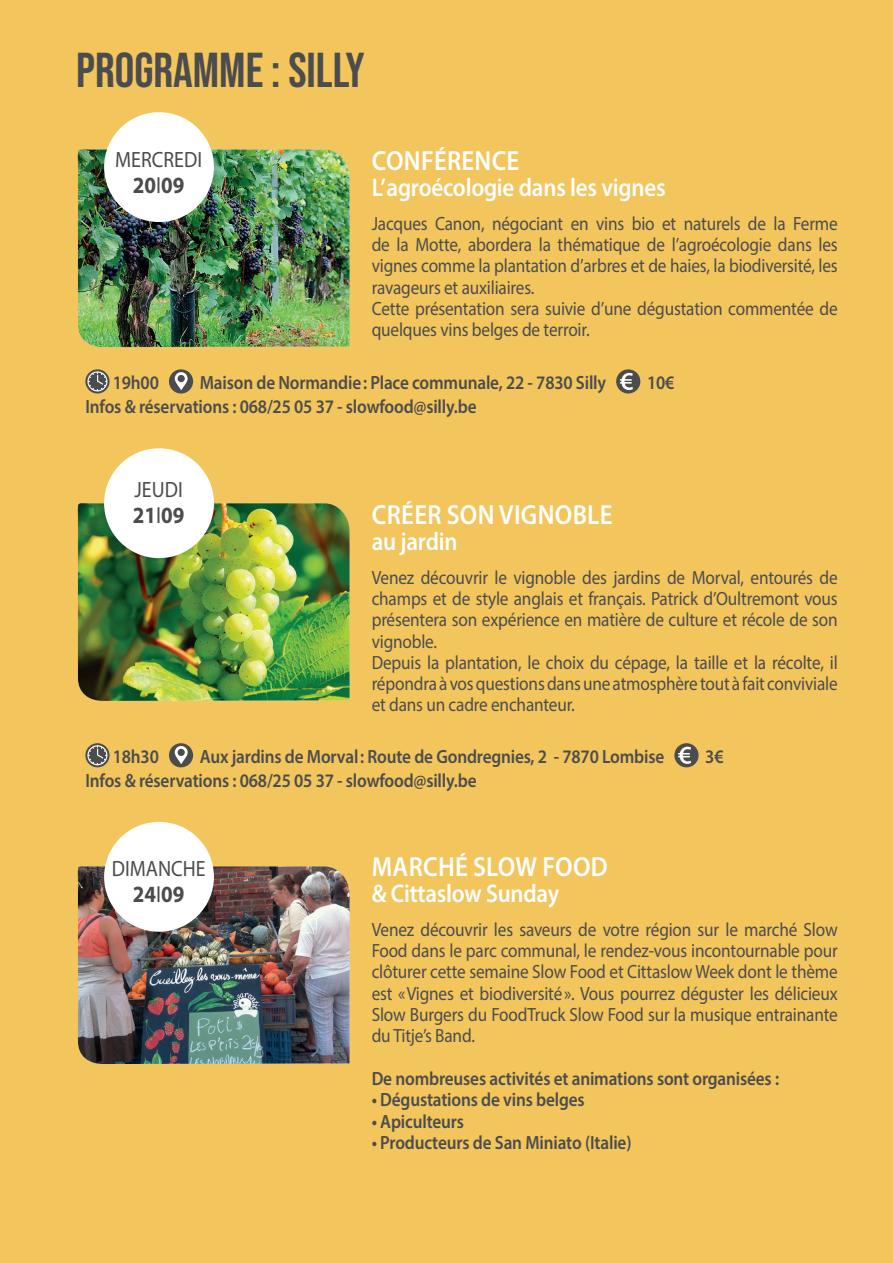
<style>
.page{position:relative;width:893px;height:1263px;background:#f2c55d}
.page>*{position:absolute;margin:0;border:0;box-sizing:border-box;transform-origin:0 0}
.t1{font:49.05px "Bebas Neue";color:#4b4c4d}
.t2{font:700 32.55px "Myriad Arabic";color:#4b4c4d;scale:.9 1}
.t3{font:31.05px "Myriad Arabic";color:#4b4c4d;scale:.9 1}
.t4{font:600 27.75px "Myriad Pro";letter-spacing:.01em;color:#fff;scale:.9 1}
.t5{font:600 25.5px "Myriad Pro";letter-spacing:-.01em;color:#fff;scale:.9 1}
.t6{font:19.2px/21.3px "Myriad Pro";letter-spacing:-.01em;color:#4b4c4d;scale:.9 1}
.t7{font:600 19.2px "Myriad Pro";letter-spacing:-.01em;color:#4b4c4d;scale:.9 1}
.s1{font-weight:400}
</style>
<div class="page">
<svg style="left:85px;top:743px;width:25px;height:24px"></svg>
<svg style="left:87px;top:745px;width:20px;height:20px"></svg>
<div style="left:169px;top:743px;width:24px;height:24px;background:#4b4c4d;border-radius:50%"></div>
<svg style="left:175px;top:746px;width:13px;height:18px"></svg>
<div style="left:674px;top:743px;width:25px;height:24px;background:#4b4c4d;border-radius:50%"></div>
<svg style="left:678px;top:747px;width:13px;height:17px"></svg>
<img style="left:77px;top:149px;width:273px;height:198px">
<img style="left:77px;top:503px;width:273px;height:198px">
<img style="left:77px;top:866px;width:273px;height:198px">
<div style="left:104px;top:112px;width:110px;height:110px;background:#fff;border-radius:50%"></div>
<svg style="left:85px;top:369px;width:25px;height:24px"></svg>
<svg style="left:87px;top:371px;width:20px;height:20px"></svg>
<div style="left:169px;top:369px;width:24px;height:24px;background:#4b4c4d;border-radius:50%"></div>
<svg style="left:175px;top:372px;width:13px;height:18px"></svg>
<div style="left:616px;top:369px;width:24px;height:24px;background:#4b4c4d;border-radius:50%"></div>
<svg style="left:620px;top:373px;width:13px;height:17px"></svg>
<div style="left:104px;top:448px;width:110px;height:110px;background:#fff;border-radius:50%"></div>
<div style="left:104px;top:822px;width:110px;height:110px;background:#fff;border-radius:50%"></div>
<h1 class="t1" style="left:76px;top:42px;width:290px">PROGRAMME : SILLY</h1>
<h3 class="t3" style="left:115px;top:138px;width:98px">MERCREDI</h3>
<h2 class="t2" style="left:133px;top:162px;width:59px">20<span class="s1">I</span>09</h2>
<h3 class="t4" style="left:372px;top:143px;width:165px">CONFÉRENCE</h3>
<h3 class="t5" style="left:372px;top:171px;width:328px">L’agroécologie dans les vignes</h3>
<p class="t6" style="left:372px;top:212px;width:519px">Jacques Canon, négociant en vins bio et naturels de la Ferme de la Motte, abordera la thématique de l’agroécologie dans les vignes comme la plantation d’arbres et de haies, la biodiversité, les ravageurs et auxiliaires.<br>Cette présentation sera suivie d’une dégustation commentée de quelques vins belges de terroir.</p>
<p class="t7" style="left:113px;top:371px;width:53px">19h00</p>
<p class="t7" style="left:200px;top:371px;width:453px">Maison de Normandie: Place communale, 22 - 7830 Silly</p>
<p class="t7" style="left:647px;top:371px;width:32px">10€</p>
<p class="t7" style="left:85px;top:394px;width:436px">Infos &amp; réservations : 068/25 05 37 - slowfood@silly.be</p>
<h3 class="t3" style="left:135px;top:468px;width:55px">JEUDI</h3>
<h2 class="t2" style="left:133px;top:493px;width:59px">21<span class="s1">I</span>09</h2>
<h3 class="t4" style="left:372px;top:497px;width:269px">CRÉER SON VIGNOBLE</h3>
<h3 class="t5" style="left:372px;top:525px;width:97px">au jardin</h3>
<p class="t6" style="left:372px;top:566px;width:519px">Venez découvrir le vignoble des jardins de Morval, entourés de champs et de style anglais et français. Patrick d’Oultremont vous présentera son expérience en matière de culture et récole de son vignoble.<br>Depuis la plantation, le choix du cépage, la taille et la récolte, il répondra à vos questions dans une atmosphère tout à fait conviviale et dans un cadre enchanteur.</p>
<p class="t7" style="left:113px;top:744px;width:53px">18h30</p>
<p class="t7" style="left:200px;top:744px;width:518px">Aux jardins de Morval: Route de Gondregnies, 2 - 7870 Lombise</p>
<p class="t7" style="left:705px;top:744px;width:22px">3€</p>
<p class="t7" style="left:85px;top:768px;width:436px">Infos &amp; réservations : 068/25 05 37 - slowfood@silly.be</p>
<h3 class="t3" style="left:112px;top:847px;width:106px">DIMANCHE</h3>
<h2 class="t2" style="left:133px;top:872px;width:59px">24<span class="s1">I</span>09</h2>
<h3 class="t4" style="left:372px;top:849px;width:264px">MARCHÉ SLOW FOOD</h3>
<h3 class="t5" style="left:372px;top:877px;width:210px">&amp; Cittaslow Sunday</h3>
<p class="t6" style="left:372px;top:918px;width:519px;text-align:justify">Venez découvrir les saveurs de votre région sur le marché Slow Food dans le parc communal, le rendez-vous incontournable pour clôturer cette semaine Slow Food et Cittaslow Week dont le thème est «Vignes et biodiversité». Vous pourrez déguster les délicieux Slow Burgers du FoodTruck Slow Food sur la musique entrainante du Titje’s Band.</p>
<p class="t7" style="left:372px;top:1066px;width:454px">De nombreuses activités et animations sont organisées :</p>
<p class="t7" style="left:372px;top:1087px;width:238px">• Dégustations de vins belges</p>
<p class="t7" style="left:372px;top:1109px;width:104px">• Apiculteurs</p>
<p class="t7" style="left:372px;top:1130px;width:290px">• Producteurs de San Miniato (Italie)</p>
</div>
